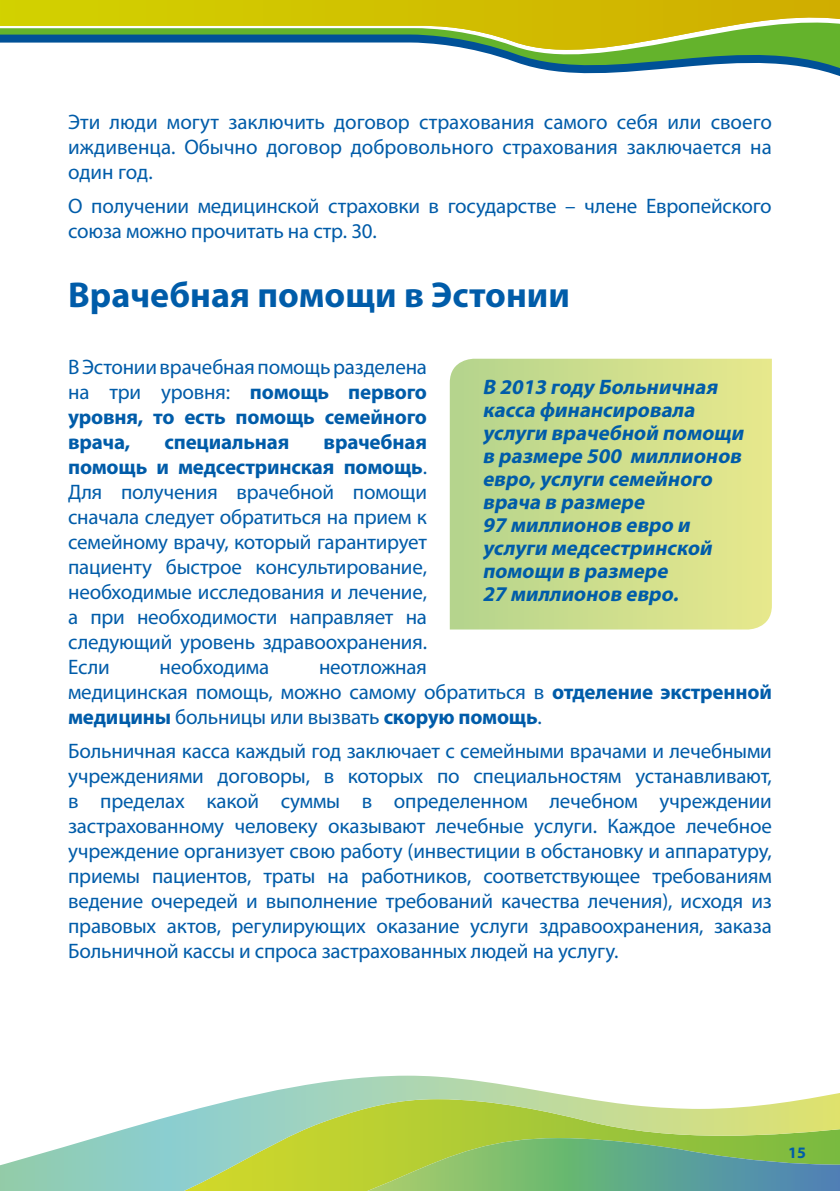
<style>
.page{position:relative;width:840px;height:1191px;background:#fff}
.page>*{position:absolute;margin:0;border:0;box-sizing:border-box;transform-origin:0 0}
.t1{font:700 36px "Myriad Pro";color:#005ca9}
.t2{font:21px/25px "Myriad Pro";letter-spacing:-.01em;color:#005ca9;text-align:justify}
.t3{font:italic 700 21px/23px "Myriad Pro";color:#005ca9}
.t4{font:700 21px/25px "Myriad Pro";letter-spacing:-.01em;color:#005ca9;text-align:justify}
.t5{font:700 16px "Myriad Pro";color:#005ca9}
.s1{font-weight:400}
.s2{font-weight:700}
</style>
<div class="page">
<svg style="left:449px;top:359px;width:322px;height:270px;background:#cede8f"></svg>
<svg style="left:0;top:1075px;width:839px;height:116px"></svg>
<img style="left:319px;top:1099px;width:403px;height:36px">
<svg style="left:504px;top:58px;width:335px;height:17px"></svg>
<svg style="left:0;top:0;width:839px;height:58px"></svg>
<p class="t2" style="left:68px;top:109px;width:704px">Эти люди могут заключить договор страхования самого себя или своего иждивенца. Обычно договор добровольного страхования заключается на один год.</p>
<p class="t2" style="left:68px;top:193px;width:704px">О получении медицинской страховки в государстве – члене Европейского союза можно прочитать на стр. 30.</p>
<h1 class="t1" style="left:68px;top:272px;width:503px">Врачебная помощи в Эстонии</h1>
<p class="t4" style="left:68px;top:354px;width:360px"><span class="s1">В Эстонии врачебная помощь разделена на три уровня:</span> помощь первого уровня, то есть помощь семейного врача,</p>
<p class="t3" style="left:482px;top:375px;width:267px">В 2013 году Больничная касса финансировала услуги врачебной помощи в размере 500 миллионов евро,услуги семейного врача в размере<br>97 миллионов евро и услуги медсестринской помощи в размере<br>27 миллионов евро.</p>
<p class="t2" style="left:68px;top:429px;width:360px;text-indent:255px"><span class="s2">врачебная помощь и медсестринская помощь</span>.<br>Для получения врачебной помощи сначала следует обратиться на прием к семейному врачу, который гарантирует пациенту быстрое консультирование, необходимые исследования и лечение, а при необходимости направляет на следующий уровень здравоохранения.<br>Если</p>
<p class="t4" style="left:164px;top:429px;width:126px">специальная</p>
<p class="t2" style="left:159px;top:654px;width:111px">необходима</p>
<p class="t2" style="left:68px;top:654px;width:705px;text-align:left;text-indent:251px">неотложная<br>медицинская помощь, можно самому обратиться в <span class="s2">отделение экстренной медицины</span> больницы или вызвать <span class="s2">скорую помощь</span>.</p>
<p class="t2" style="left:68px;top:738px;width:705px">Больничная касса каждый год заключает с семейными врачами и лечебными учреждениями договоры, в которых по специальностям устанавливают, в пределах какой суммы в определенном лечебном учреждении застрахованному человеку оказывают лечебные услуги. Каждое лечебное учреждение организует свою работу (инвестиции в обстановку и аппаратуру, приемы пациентов, траты на работников, соответствующее требованиям ведение очередей и выполнение требований качества лечения), исходя из правовых актов, регулирующих оказание услуги здравоохранения, заказа Больничной кассы и спроса застрахованных людей на услугу.</p>
<p class="t5" style="left:787px;top:1142px;width:19px">15</p>
</div>
